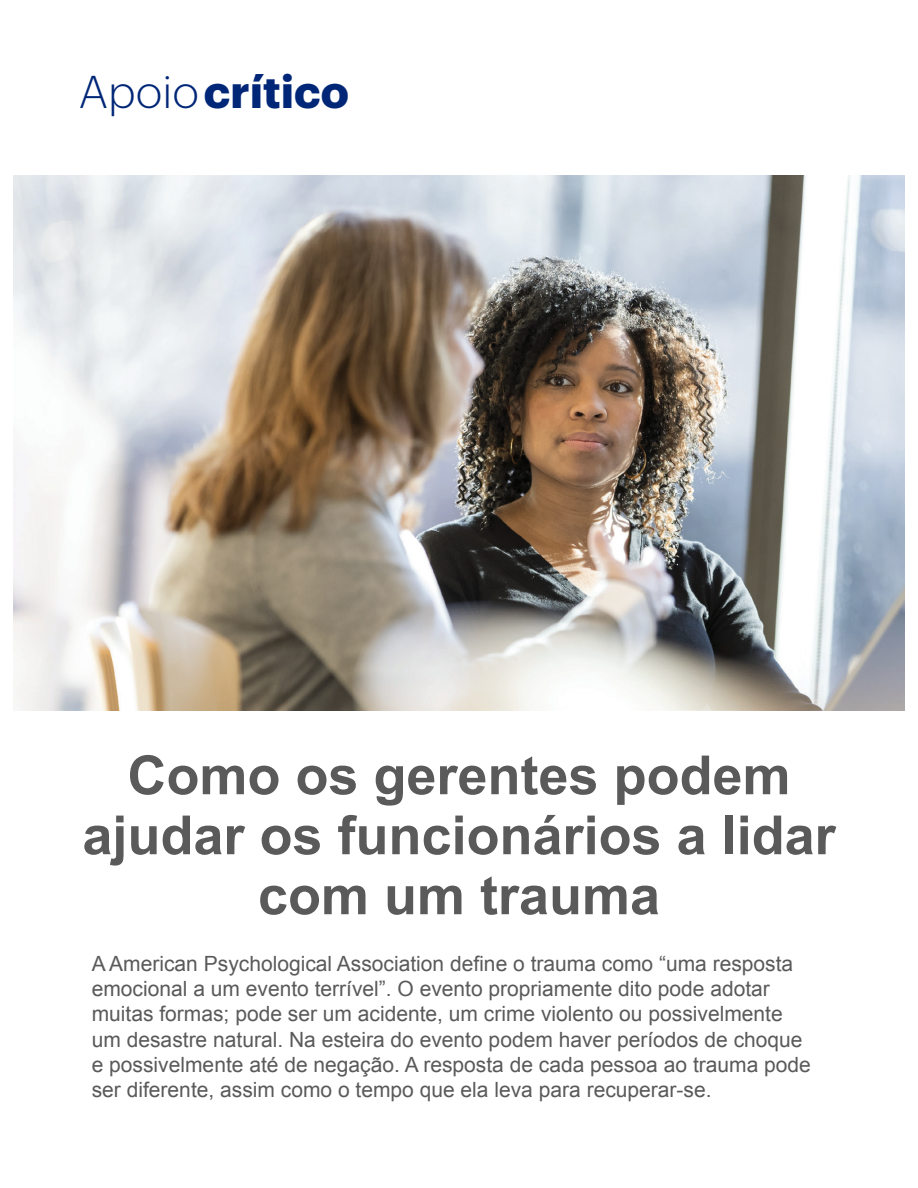
<style>
.page{position:relative;width:918px;height:1188px;background:#fff}
.page>*{position:absolute;margin:0;border:0;box-sizing:border-box;transform-origin:0 0}
.Headline{font:700 54px/60px "Arial";color:#5a5a5a;text-align:center}
.t1{font:700 45.3px "Graphik";color:#002677}
.Headline-subhead{font:21px/25.2px "Arial";color:#5a5a5a}
.s1{font-weight:300;font-size:45px}
</style>
<div class="page">
<img style="left:14px;top:176px;width:890px;height:535px">
<h2 class="t1" style="left:79px;top:56px;width:272px"><span class="s1">Apoio</span>crítico</h2>
<p class="Headline" style="left:82px;top:747px;width:755px">Como os gerentes podem ajudar os funcionários a lidar com um trauma</p>
<p class="Headline-subhead" style="left:92px;top:951px;width:721px">A American Psychological Association define o trauma como “uma resposta emocional a um evento terrível”. O evento propriamente dito pode adotar muitas formas; pode ser um acidente, um crime violento ou possivelmente um desastre natural. Na esteira do evento podem haver períodos de choque e possivelmente até de negação. A resposta de cada pessoa ao trauma pode ser diferente, assim como o tempo que ela leva para recuperar-se.</p>
</div>
